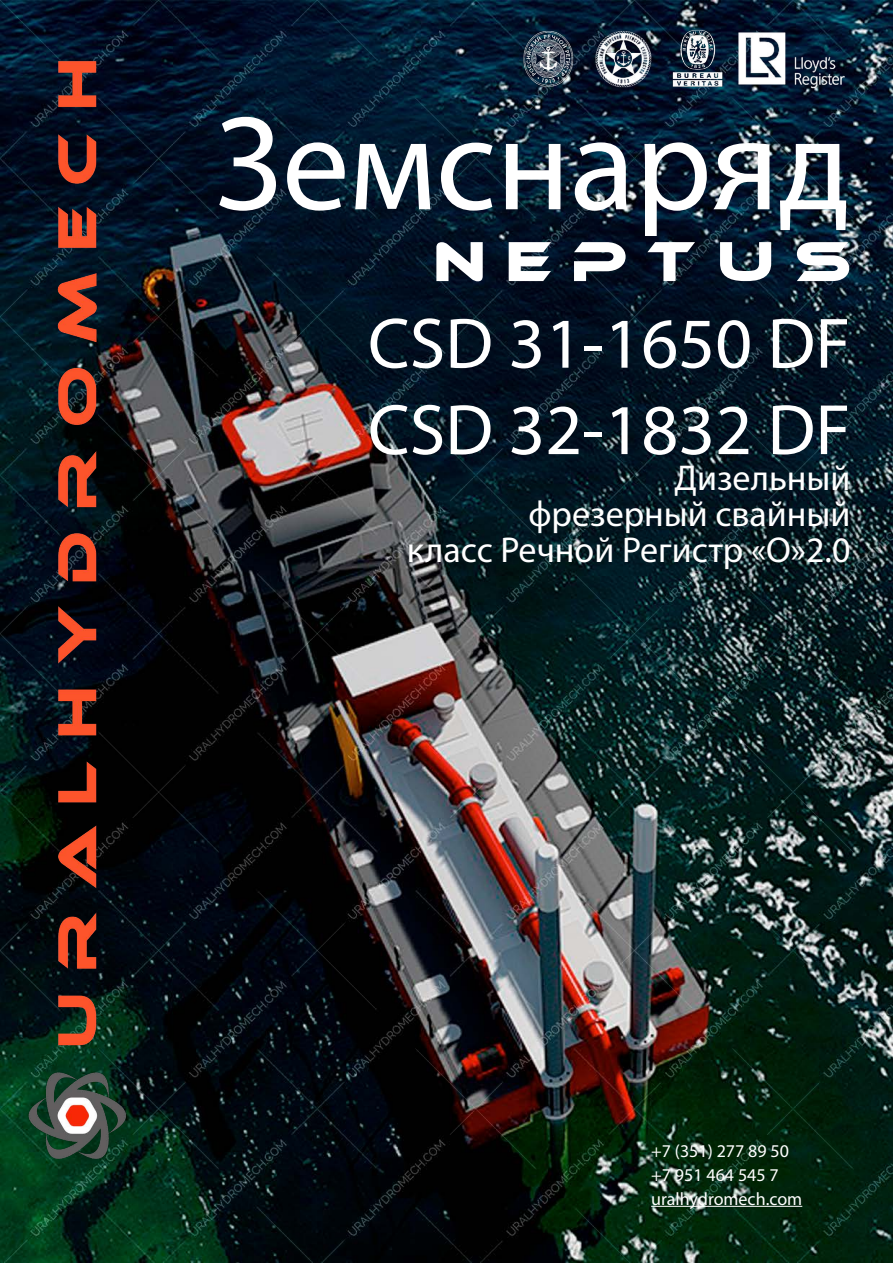
<style>
.page{position:relative;width:893px;height:1263px;background:#fff}
.page>*{position:absolute;margin:0;border:0;box-sizing:border-box;transform-origin:0 0}
.t1{font:135px "Myriad Pro";color:#fff}
.t2{font:72px/86.4px "Myriad Pro";color:#fff}
.t3{font:54px "Ethnocentric";color:#fff}
.t4{font:36px/36px "Myriad Pro";color:#fff;text-align:right}
.t5{font:18px/24px "Myriad Pro";color:#fff}
</style>
<div class="page">
<img style="left:1px;top:0;width:892px;height:1263px">
<hr style="left:651px;top:1206px;width:151px;height:1px;background:#fff">
<img style="left:508px;top:13px;width:342px;height:81px">
<img style="left:26px;top:56px;width:112px;height:1116px">
<h1 class="t1" style="left:215px;top:81px;width:637px">Земснаряд</h1>
<h3 class="t3" style="left:433px;top:234px;width:419px">N E P T U S</h3>
<h2 class="t2" style="left:368px;top:299px;width:484px">CSD 31-1650 DF<br>CSD 32-1832 DF</h2>
<p class="t4" style="left:407px;top:459px;width:445px">Дизельный<br>фрезерный свайный<br>класс Речной Регистр «О»2.0</p>
<p class="t5" style="left:651px;top:1138px;width:153px">+7 (351) 277 89 50 +7 951 464 545 7 uralhydromech.com</p>
</div>
